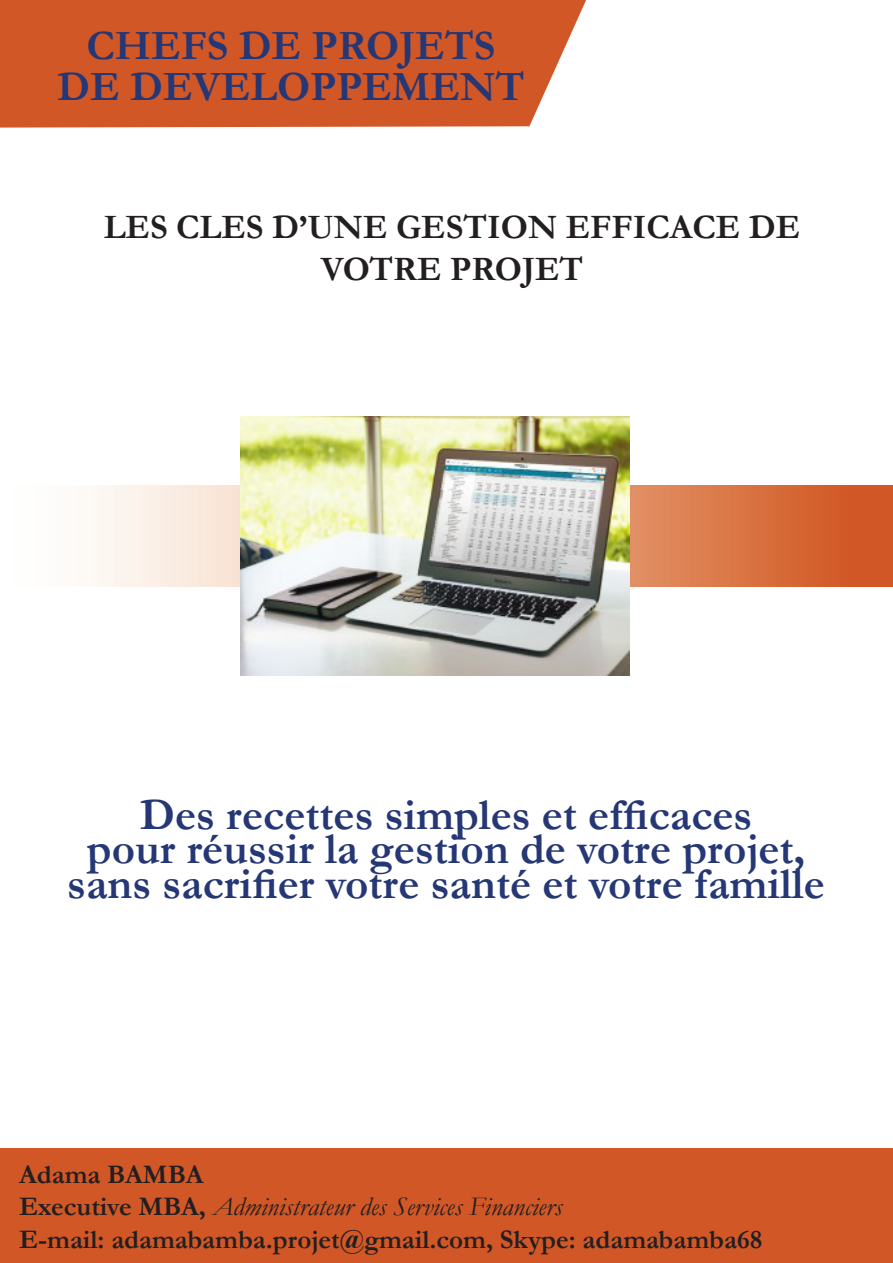
<style>
.page{position:relative;width:893px;height:1263px;background:#fff}
.page>*{position:absolute;margin:0;border:0;box-sizing:border-box;transform-origin:0 0}
.t1{font:700 45px "Garamond";color:#253775}
.t2{font:700 42px/40.5px "Garamond";color:#253775;text-align:center}
.t3{font:700 34.5px/41.4px "Garamond";color:#231f20;text-align:center}
.t4{font:700 27px "Garamond";color:#231f20}
.t5{font:italic 27px "Garamond";color:#231f20}
.s1{font-weight:700;font-style:normal}
</style>
<div class="page">
<div style="left:0;top:1148px;width:893px;height:115px;background:#d15727"></div>
<div style="left:0;top:0;width:586px;height:128px;background:#d15727"></div>
<svg style="left:92px;top:485px;width:801px;height:101px;background:#e49d7b"></svg>
<img style="left:241px;top:417px;width:388px;height:259px">
<p class="t2" style="left:57px;top:25px;width:469px">CHEFS DE PROJETS<br>DE DEVELOPPEMENT</p>
<p class="t3" style="left:104px;top:206px;width:698px">LES CLES D’UNE GESTION EFFICACE DE<br>VOTRE PROJET</p>
<p class="t1" style="left:140px;top:788px;width:614px">Des recettes simples et efficaces</p>
<p class="t1" style="left:87px;top:822px;width:720px">pour réussir la gestion de votre projet,</p>
<p class="t1" style="left:67px;top:857px;width:759px">sans sacrifier votre santé et votre famille</p>
<p class="t4" style="left:19px;top:1158px;width:186px">Adama BAMBA</p>
<p class="t5" style="left:19px;top:1190px;width:545px"><span class="s1">Executive MBA,</span> Administrateur des Services Financiers</p>
<p class="t4" style="left:19px;top:1223px;width:745px">E-mail: adamabamba.projet@gmail.com, Skype: adamabamba68</p>
</div>
